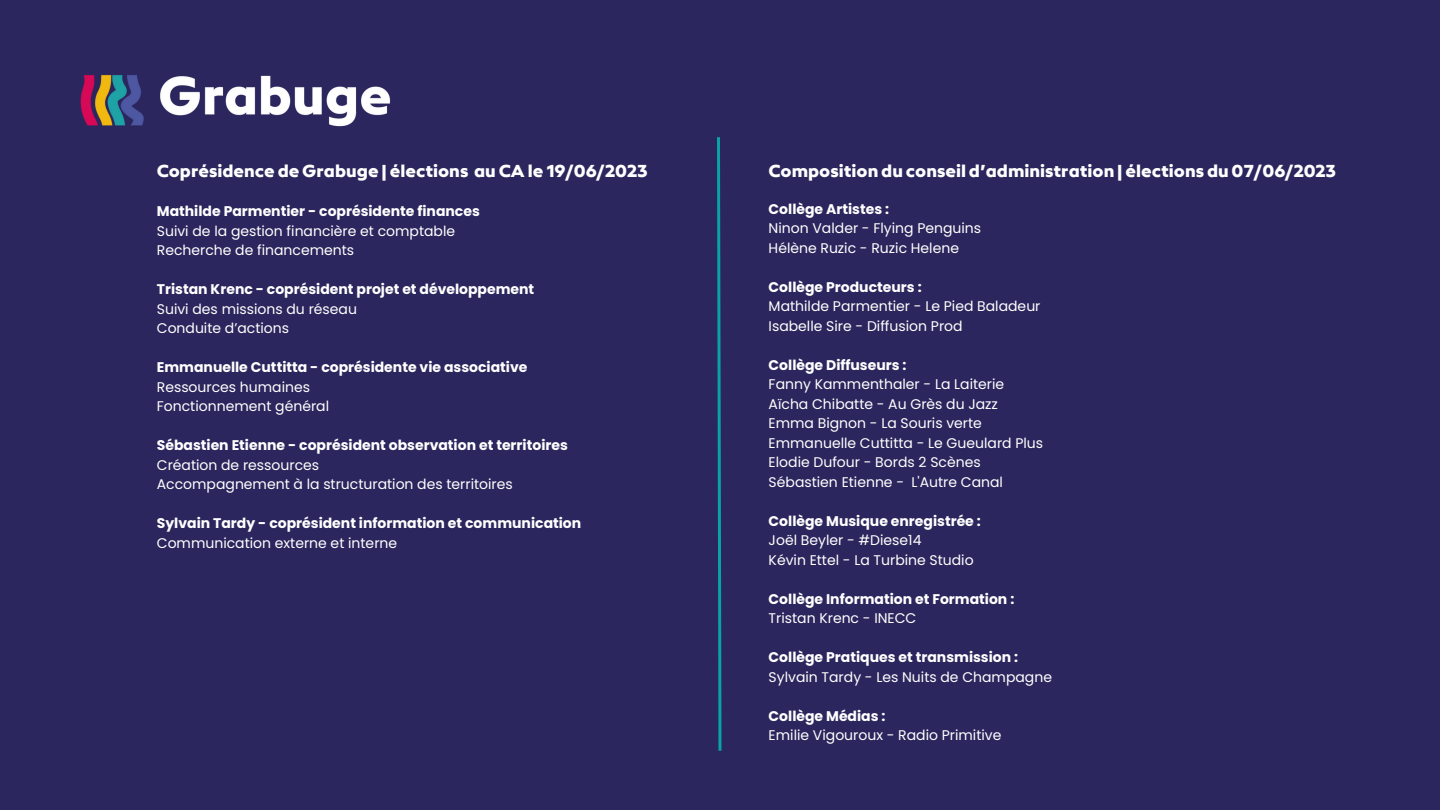
<style>
.page{position:relative;width:1440px;height:810px;background:#2b265d}
.page>*{position:absolute;margin:0;border:0;box-sizing:border-box;transform-origin:0 0}
.t1{font:18px "neue Radial A Black";color:#fff}
.t2{font:14px "Poppins";color:#fff}
.t3{font:700 14px "Poppins";color:#fff}
</style>
<div class="page">
<img style="left:80px;top:75px;width:311px;height:52px">
<svg style="left:717px;top:137px;width:5px;height:614px"></svg>
<p class="t1" style="left:157px;top:163px;width:492px">Coprésidence de Grabuge | élections au CA le 19/06/2023</p>
<p class="t3" style="left:157px;top:201px;width:325px">Mathilde Parmentier - coprésidente finances</p>
<p class="t2" style="left:157px;top:221px;width:300px">Suivi de la gestion financière et comptable</p>
<p class="t2" style="left:157px;top:240px;width:199px">Recherche de financements</p>
<p class="t3" style="left:157px;top:279px;width:379px">Tristan Krenc - coprésident projet et développement</p>
<p class="t2" style="left:157px;top:299px;width:202px">Suivi des missions du réseau</p>
<p class="t2" style="left:157px;top:318px;width:134px">Conduite d’actions</p>
<p class="t3" style="left:157px;top:357px;width:372px">Emmanuelle Cuttitta - coprésidente vie associative</p>
<p class="t2" style="left:157px;top:377px;width:155px">Ressources humaines</p>
<p class="t2" style="left:157px;top:396px;width:174px">Fonctionnement général</p>
<p class="t3" style="left:157px;top:435px;width:413px">Sébastien Etienne - coprésident observation et territoires</p>
<p class="t2" style="left:157px;top:455px;width:164px">Création de ressources</p>
<p class="t2" style="left:157px;top:474px;width:357px">Accompagnement à la structuration des territoires</p>
<p class="t3" style="left:157px;top:513px;width:426px">Sylvain Tardy - coprésident information et communication</p>
<p class="t2" style="left:157px;top:533px;width:242px">Communication externe et interne</p>
<p class="t1" style="left:769px;top:163px;width:569px">Composition du conseil d’administration | élections du 07/06/2023</p>
<p class="t3" style="left:769px;top:199px;width:122px">Collège Artistes :</p>
<p class="t2" style="left:769px;top:219px;width:214px">Ninon Valder - Flying Penguins</p>
<p class="t2" style="left:769px;top:238px;width:192px">Hélène Ruzic - Ruzic Helene</p>
<p class="t3" style="left:769px;top:277px;width:155px">Collège Producteurs :</p>
<p class="t2" style="left:769px;top:297px;width:273px">Mathilde Parmentier - Le Pied Baladeur</p>
<p class="t2" style="left:769px;top:316px;width:195px">Isabelle Sire - Diffusion Prod</p>
<p class="t3" style="left:769px;top:355px;width:139px">Collège Diffuseurs :</p>
<p class="t2" style="left:769px;top:375px;width:237px">Fanny Kammenthaler - La Laiterie</p>
<p class="t2" style="left:769px;top:394px;width:231px">Aïcha Chibatte - Au Grès du Jazz</p>
<p class="t2" style="left:769px;top:414px;width:215px">Emma Bignon - La Souris verte</p>
<p class="t2" style="left:769px;top:433px;width:276px">Emmanuelle Cuttitta - Le Gueulard Plus</p>
<p class="t2" style="left:769px;top:453px;width:213px">Elodie Dufour - Bords 2 Scènes</p>
<p class="t2" style="left:769px;top:472px;width:236px">Sébastien Etienne - L'Autre Canal</p>
<p class="t3" style="left:769px;top:511px;width:214px">Collège Musique enregistrée :</p>
<p class="t2" style="left:769px;top:531px;width:154px">Joël Beyler - #Diese14</p>
<p class="t2" style="left:769px;top:550px;width:207px">Kévin Ettel - La Turbine Studio</p>
<p class="t3" style="left:769px;top:589px;width:247px">Collège Information et Formation :</p>
<p class="t2" style="left:769px;top:609px;width:149px">Tristan Krenc - INECC</p>
<p class="t3" style="left:769px;top:648px;width:251px">Collège Pratiques et transmission :</p>
<p class="t2" style="left:769px;top:667px;width:285px">Sylvain Tardy - Les Nuits de Champagne</p>
<p class="t3" style="left:769px;top:706px;width:118px">Collège Médias :</p>
<p class="t2" style="left:769px;top:726px;width:234px">Emilie Vigouroux - Radio Primitive</p>
</div>
